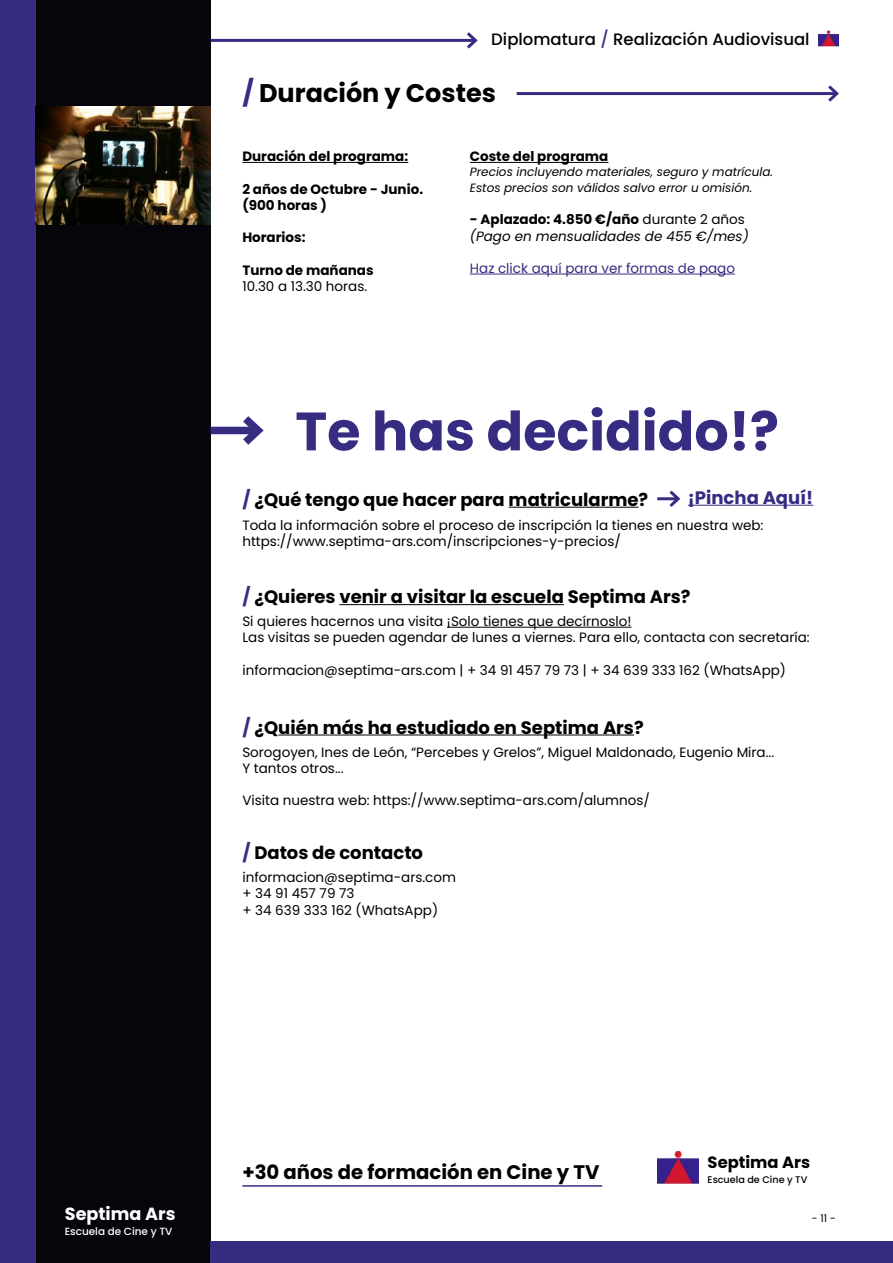
<style>
.page{position:relative;width:893px;height:1263px;background:#fff}
.page>*{position:absolute;margin:0;border:0;box-sizing:border-box;transform-origin:0 0}
.t1{font:700 54px "Poppins";color:#362d82}
.t2{font:700 25.5px "Poppins";color:#000}
.t3{font:700 19.65px "Poppins";color:#000}
.t4{font:700 18px "Poppins";color:#000}
.t5{font:700 18px "Poppins";color:#362d83}
.t6{font:700 17.55px "Poppins";color:#fff}
.t7{font:500 16.5px "Poppins";color:#020203}
.t8{font:700 16.35px "Poppins";color:#000}
.t9{font:13.5px/16.2px "Poppins";color:#000}
.t10{font:700 13.5px/16.2px "Poppins";color:#000}
.t11{font:italic 13.5px/16.2px "Poppins";color:#000}
.t12{font:13.5px "Poppins";color:#362d82}
.t13{font:italic 12px/16.2px "Poppins";color:#000}
.t14{font:10.5px "Poppins";color:#000}
.t15{font:500 10.35px "Poppins";color:#fff}
.t16{font:500 9.6px "Poppins";color:#000}
.s1{color:#362d82}
.s2{font-weight:700;font-style:normal}
.s3{font-style:normal}
</style>
<div class="page">
<div style="left:0;top:0;width:210px;height:1263px;background:#07050c"></div>
<div style="left:0;top:0;width:35px;height:1263px;background:#362d83"></div>
<div style="left:210px;top:1241px;width:683px;height:22px;background:#362d83"></div>
<img style="left:819px;top:30px;width:20px;height:16px">
<hr style="left:210px;top:39px;width:265px;height:3px;background:#362d83">
<svg style="left:464px;top:32px;width:14px;height:17px"></svg>
<img style="left:35px;top:106px;width:175px;height:118px">
<hr style="left:447px;top:627px;width:184px;height:1px;background:#000">
<hr style="left:339px;top:604px;width:225px;height:1px;background:#000">
<hr style="left:278px;top:734px;width:356px;height:1px;background:#000">
<img style="left:657px;top:1151px;width:42px;height:33px">
<hr style="left:242px;top:1185px;width:360px;height:2px;background:#362d83">
<hr style="left:242px;top:162px;width:166px;height:1px;background:#000">
<hr style="left:470px;top:162px;width:138px;height:1px;background:#000">
<hr style="left:470px;top:274px;width:265px;height:1px;background:#362d82">
<hr style="left:517px;top:92px;width:320px;height:3px;background:#362d83">
<svg style="left:825px;top:85px;width:14px;height:17px"></svg>
<hr style="left:509px;top:507px;width:130px;height:1px;background:#000">
<hr style="left:688px;top:505px;width:125px;height:1px;background:#362d83">
<div style="left:210px;top:427px;width:48px;height:7px;background:#362d83"></div>
<svg style="left:235px;top:416px;width:29px;height:29px"></svg>
<hr style="left:657px;top:497px;width:21px;height:3px;background:#362d83">
<svg style="left:666px;top:490px;width:15px;height:17px"></svg>
<p class="t7" style="left:491px;top:30px;width:320px">Diplomatura <span class="s1">/</span> Realización Audiovisual</p>
<h2 class="t2" style="left:242px;top:79px;width:255px"><span class="s1">/</span> Duración y Costes</h2>
<p class="t10" style="left:242px;top:149px;width:167px">Duración del programa:</p>
<p class="t10" style="left:242px;top:181px;width:182px">2 años de Octubre - Junio. (900 horas )</p>
<p class="t10" style="left:242px;top:230px;width:65px">Horarios:</p>
<p class="t10" style="left:242px;top:262px;width:133px">Turno de mañanas</p>
<p class="t9" style="left:242px;top:278px;width:126px">10.30 a 13.30 horas.</p>
<p class="t10" style="left:470px;top:149px;width:140px">Coste del programa</p>
<p class="t13" style="left:470px;top:164px;width:305px">Precios incluyendo materiales, seguro y matrícula.<br>Estos precios son válidos salvo error u omisión.</p>
<p class="t11" style="left:470px;top:212px;width:280px"><span class="s2">- Aplazado: 4.850 €/año</span> <span class="s3">durante 2 años </span>(Pago en mensualidades de 455 €/mes)</p>
<p class="t12" style="left:470px;top:260px;width:267px">Haz click aquí para ver formas de pago</p>
<h1 class="t1" style="left:295px;top:400px;width:485px">Te has decidido!?</h1>
<h3 class="t4" style="left:242px;top:489px;width:407px"><span class="s1">/</span> ¿Qué tengo que hacer para matricularme?</h3>
<h3 class="t5" style="left:688px;top:487px;width:127px">¡Pincha Aquí!</h3>
<p class="t9" style="left:242px;top:517px;width:523px">Toda la información sobre el proceso de inscripción la tienes en nuestra web: https://www.septima-ars.com/inscripciones-y-precios/</p>
<h3 class="t4" style="left:242px;top:586px;width:450px"><span class="s1">/</span> ¿Quieres venir a visitar la escuela Septima Ars?</h3>
<p class="t9" style="left:242px;top:613px;width:569px">Si quieres hacernos una visita ¡Solo tienes que decírnoslo!<br>Las visitas se pueden agendar de lunes a viernes. Para ello, contacta con secretaría:</p>
<p class="t9" style="left:242px;top:662px;width:545px">informacion@septima-ars.com | + 34 91 457 79 73 | + 34 639 333 162 (WhatsApp)</p>
<h3 class="t4" style="left:242px;top:717px;width:403px"><span class="s1">/</span> ¿Quién más ha estudiado en Septima Ars?</h3>
<p class="t9" style="left:242px;top:744px;width:533px">Sorogoyen, Ines de León, “Percebes y Grelos”, Miguel Maldonado, Eugenio Mira...<br>Y tantos otros...</p>
<p class="t9" style="left:242px;top:792px;width:409px">Visita nuestra web: https://www.septima-ars.com/alumnos/</p>
<h3 class="t4" style="left:242px;top:842px;width:182px"><span class="s1">/</span> Datos de contacto</h3>
<p class="t9" style="left:242px;top:869px;width:215px">informacion@septima-ars.com + 34 91 457 79 73<br>+ 34 639 333 162 (WhatsApp)</p>
<p class="t6" style="left:65px;top:1204px;width:112px">Septima Ars</p>
<p class="t15" style="left:65px;top:1225px;width:109px">Escuela de Cine y TV</p>
<h3 class="t3" style="left:242px;top:1161px;width:358px">+30 años de formación en Cine y TV</h3>
<p class="t8" style="left:708px;top:1153px;width:104px">Septima Ars</p>
<p class="t16" style="left:708px;top:1174px;width:101px">Escuela de Cine y TV</p>
<p class="t14" style="left:812px;top:1212px;width:25px">- 11 -</p>
</div>
